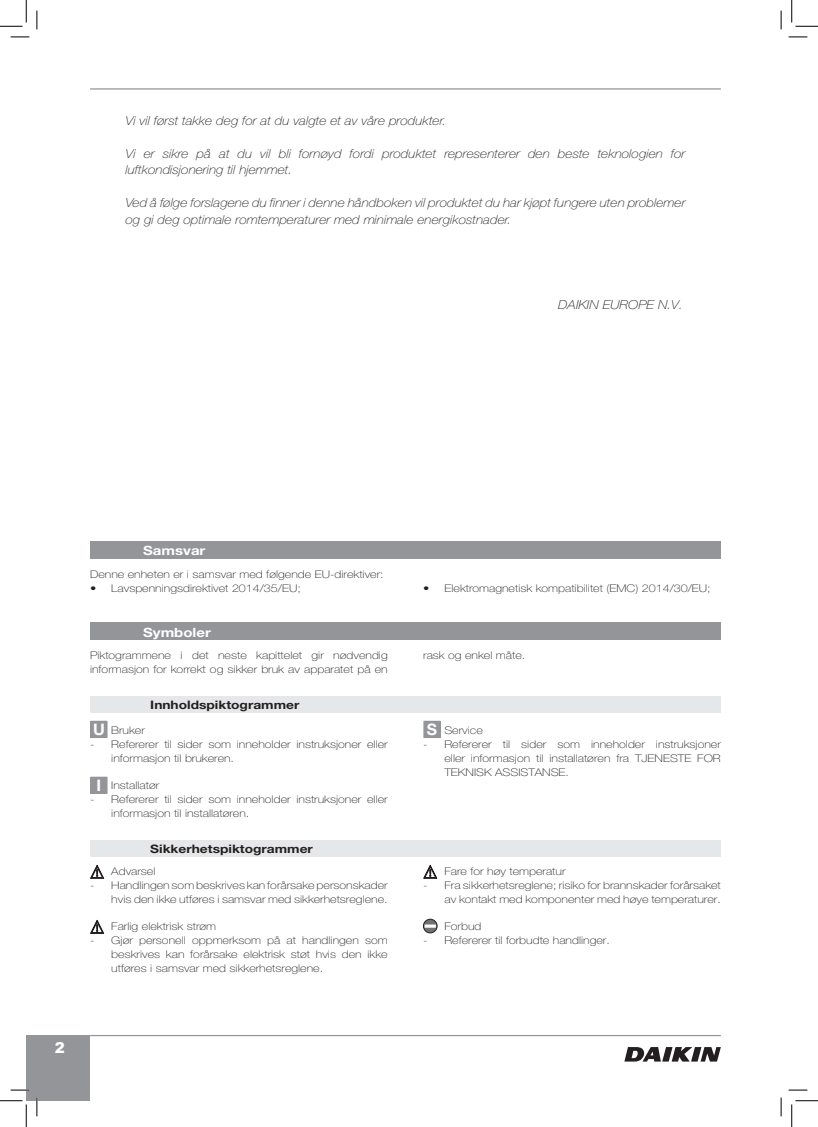
<style>
.page{position:relative;width:818px;height:1127px;background:#fff}
.page>*{position:absolute;margin:0;border:0;box-sizing:border-box;transform-origin:0 0}
.t1{font:900 15px "Arial";color:#fff}
.t2{font:700 12.75px "Helvetica Neue LT Std";color:#fff;scale:1.18 1}
.t3{font:italic 100 12.38px/16.5px "Helvetica Neue LT Std";color:#231f20;scale:1.11 1}
.t4{font:700 11.75px "Helvetica Neue LT Std";color:#231f20;scale:1.18 1}
.t5{font:100 10.62px/13.8px "Helvetica Neue LT Std";color:#231f20;scale:1.18 1}
.s1{font-weight:700;font-size:15.88px;color:#fff}
</style>
<div class="page">
<hr style="left:90px;top:1034px;width:631px;height:1px;background:#939598">
<div style="left:26px;top:1034px;width:64px;height:66px;background:#939598"></div>
<hr style="left:90px;top:88px;width:631px;height:2px;background:#939598">
<div style="left:90px;top:541px;width:631px;height:18px;background:#939598"></div>
<div style="left:90px;top:622px;width:631px;height:18px;background:#939598"></div>
<div style="left:90px;top:695px;width:631px;height:17px;background:#e6e7e9"></div>
<div style="left:90px;top:839px;width:631px;height:17px;background:#e6e7e9"></div>
<svg style="left:624px;top:1047px;width:97px;height:14px"></svg>
<div style="left:91px;top:721px;width:16px;height:16px;background:#939598"></div>
<div style="left:90px;top:720px;width:17px;height:17px;border:1px solid #939598"></div>
<div style="left:91px;top:777px;width:16px;height:16px;background:#939598"></div>
<div style="left:90px;top:776px;width:17px;height:17px;border:1px solid #939598"></div>
<div style="left:424px;top:721px;width:16px;height:16px;background:#939598"></div>
<div style="left:423px;top:720px;width:17px;height:17px;border:1px solid #939598"></div>
<svg style="left:90px;top:864px;width:14px;height:14px"></svg>
<svg style="left:90px;top:920px;width:14px;height:13px"></svg>
<svg style="left:423px;top:864px;width:14px;height:14px"></svg>
<svg style="left:423px;top:919px;width:14px;height:13px"></svg>
<div style="left:423px;top:918px;width:14px;height:14px;border:1px solid #231f20;border-radius:50%"></div>
<svg style="left:425px;top:924px;width:11px;height:3px"></svg>
<svg style="left:11px;top:36px;width:18px;height:2px"></svg>
<svg style="left:788px;top:36px;width:19px;height:2px"></svg>
<svg style="left:11px;top:1089px;width:18px;height:1px"></svg>
<svg style="left:788px;top:1089px;width:19px;height:1px"></svg>
<svg style="left:36px;top:11px;width:2px;height:18px"></svg>
<svg style="left:36px;top:1097px;width:2px;height:18px"></svg>
<svg style="left:780px;top:11px;width:2px;height:18px"></svg>
<svg style="left:780px;top:1097px;width:2px;height:18px"></svg>
<svg style="left:0;top:0;width:27px;height:27px"></svg>
<svg style="left:0;top:1100px;width:27px;height:26px"></svg>
<svg style="left:791px;top:0;width:27px;height:27px"></svg>
<svg style="left:791px;top:1100px;width:27px;height:26px"></svg>
<p class="t3" style="left:125px;top:112px;width:291px">Vi vil først takke deg for at du valgte et av våre produkter.</p>
<p class="t3" style="left:125px;top:145px;width:506px">Vi er sikre på at du vil bli fornøyd fordi produktet representerer den beste teknologien for luftkondisjonering til hjemmet.</p>
<p class="t3" style="left:125px;top:194px;width:506px">Ved å følge forslagene du finner i denne håndboken vil produktet du har kjøpt fungere uten problemer og gi deg optimale romtemperaturer med minimale energikostnader.</p>
<p class="t3" style="left:558px;top:296px;width:114px">DAIKIN EUROPE N.V.</p>
<p class="t2" style="left:143px;top:543px;width:54px">Samsvar</p>
<p class="t5" style="left:90px;top:567px;width:250px">Denne enheten er i samsvar med følgende EU-direktiver:</p>
<p class="t5" style="left:90px;top:581px;width:180px">• Lavspenningsdirektivet 2014/35/EU;</p>
<p class="t5" style="left:423px;top:581px;width:245px">• Elektromagnetisk kompatibilitet (EMC) 2014/30/EU;</p>
<p class="t2" style="left:143px;top:624px;width:59px">Symboler</p>
<p class="t5" style="left:90px;top:648px;width:254px">Piktogrammene i det neste kapittelet gir nødvendig informasjon for korrekt og sikker bruk av apparatet på en</p>
<p class="t5" style="left:423px;top:648px;width:88px">rask og enkel måte.</p>
<p class="t4" style="left:150px;top:697px;width:128px">Innholdspiktogrammer</p>
<p class="t5" style="left:93px;top:723px;width:45px"><span class="s1">U</span> Bruker</p>
<p class="t5" style="left:111px;top:737px;width:236px;text-indent:-21px">- Refererer til sider som inneholder instruksjoner eller informasjon til brukeren.</p>
<p class="t5" style="left:97px;top:778px;width:55px"><span class="s1">I</span> Installatør</p>
<p class="t5" style="left:111px;top:792px;width:236px;text-indent:-21px">- Refererer til sider som inneholder instruksjoner eller informasjon til installatøren.</p>
<p class="t4" style="left:150px;top:841px;width:139px">Sikkerhetspiktogrammer</p>
<p class="t5" style="left:111px;top:864px;width:39px">Advarsel</p>
<p class="t5" style="left:90px;top:878px;width:254px;text-align:right">- Handlingen som beskrives kan forårsake personskader hvis den ikke utføres i samsvar med sikkerhetsreglene.</p>
<p class="t5" style="left:111px;top:919px;width:90px">Farlig elektrisk strøm</p>
<p class="t5" style="left:111px;top:933px;width:236px;text-align:justify;text-indent:-21px">- Gjør personell oppmerksom på at handlingen som beskrives kan forårsake elektrisk støt hvis den ikke utføres i samsvar med sikkerhetsreglene.</p>
<p class="t5" style="left:427px;top:723px;width:49px"><span class="s1">S</span> Service</p>
<p class="t5" style="left:444px;top:737px;width:236px;text-align:justify;text-indent:-21px">- Refererer til sider som inneholder instruksjoner eller informasjon til installatøren fra TJENESTE FOR TEKNISK ASSISTANSE.</p>
<p class="t5" style="left:444px;top:864px;width:104px">Fare for høy temperatur</p>
<p class="t5" style="left:423px;top:878px;width:254px;text-align:right">- Fra sikkerhetsreglene; risiko for brannskader forårsaket av kontakt med komponenter med høye temperaturer.</p>
<p class="t5" style="left:444px;top:919px;width:33px">Forbud</p>
<p class="t5" style="left:423px;top:933px;width:160px">- Refererer til forbudte handlinger.</p>
<h1 class="t1" style="left:55px;top:1036px;width:12px">2</h1>
</div>
